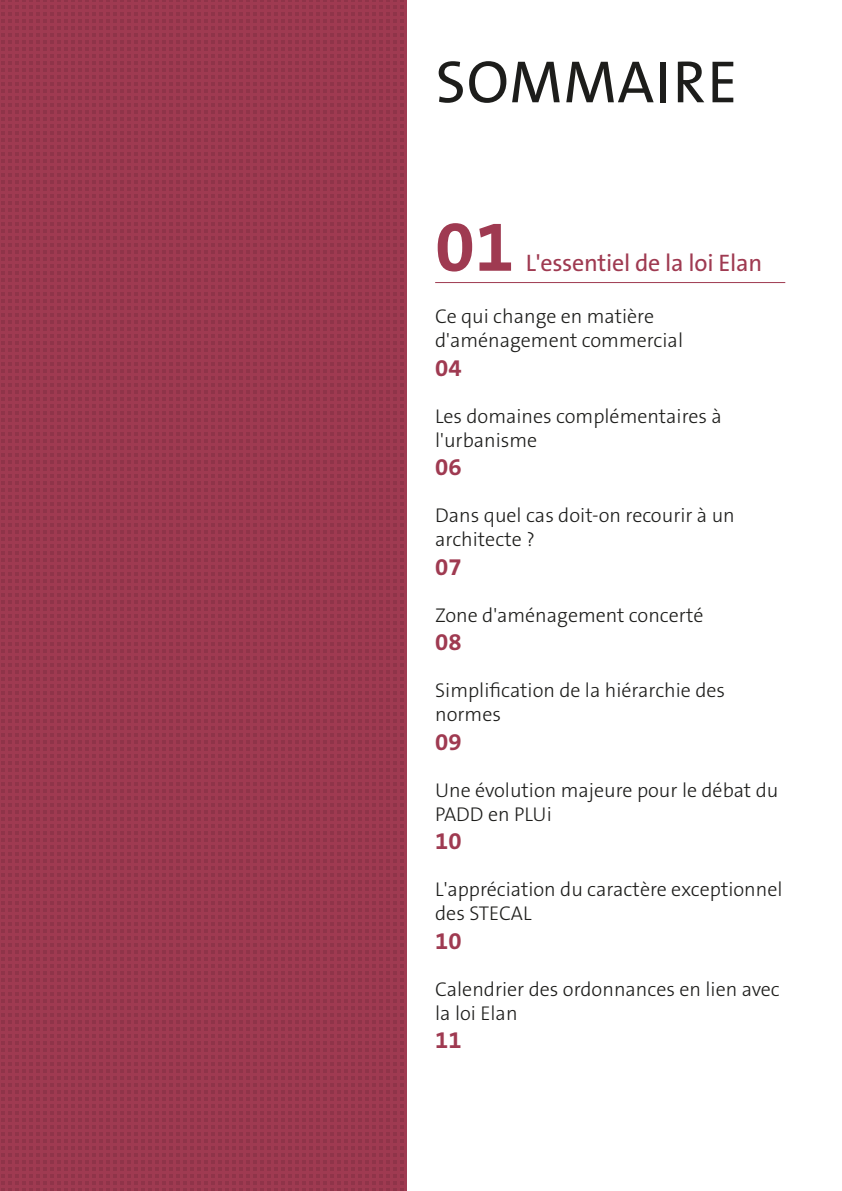
<style>
.page{position:relative;width:842px;height:1191px;background:#fff}
.page>*{position:absolute;margin:0;border:0;box-sizing:border-box;transform-origin:0 0}
.Numéro_partie_sommai{font:700 72px "The Sans B W7";color:#9f3a51}
.Titre_Intro_Sommaire{font:60px "The Sans B W5 Plain";letter-spacing:.015em;color:#1d1d1b}
.Titre_1_sommaire{font:24px "The Sans B W5 Plain";letter-spacing:-.01em;color:#9f3a51}
.Numéro_page_sommaire{font:700 24px "The Sans B W7";color:#9f3a51}
.Texte_sommaire{font:300 20px/24px "The Sans B W3";color:#1d1d1b}
</style>
<div class="page">
<hr style="left:435px;top:282px;width:350px;height:1px;background:#9f3a51">
<div style="left:0;top:0;width:407px;height:1191px;background:linear-gradient(to right,#9a384e,#9a384e)"></div>
<p class="Titre_Intro_Sommaire" style="left:436px;top:43px;width:303px">SOMMAIRE</p>
<p class="Numéro_partie_sommai" style="left:435px;top:200px;width:81px">01</p>
<p class="Titre_1_sommaire" style="left:526px;top:247px;width:238px">L'essentiel de la loi Elan</p>
<p class="Texte_sommaire" style="left:435px;top:304px;width:249px">Ce qui change en matière d'aménagement commercial</p>
<p class="Numéro_page_sommaire" style="left:435px;top:352px;width:28px">04</p>
<p class="Texte_sommaire" style="left:435px;top:404px;width:288px">Les domaines complémentaires à l'urbanisme</p>
<p class="Numéro_page_sommaire" style="left:435px;top:452px;width:28px">06</p>
<p class="Texte_sommaire" style="left:435px;top:503px;width:301px">Dans quel cas doit-on recourir à un architecte ?</p>
<p class="Numéro_page_sommaire" style="left:435px;top:551px;width:28px">07</p>
<p class="Texte_sommaire" style="left:435px;top:603px;width:270px">Zone d'aménagement concerté</p>
<p class="Numéro_page_sommaire" style="left:435px;top:627px;width:28px">08</p>
<p class="Texte_sommaire" style="left:435px;top:678px;width:291px">Simplification de la hiérarchie des normes</p>
<p class="Numéro_page_sommaire" style="left:435px;top:726px;width:28px">09</p>
<p class="Texte_sommaire" style="left:435px;top:778px;width:345px">Une évolution majeure pour le débat du<br>PADD en PLUi</p>
<p class="Numéro_page_sommaire" style="left:435px;top:826px;width:28px">10</p>
<p class="Texte_sommaire" style="left:435px;top:877px;width:349px">L'appréciation du caractère exceptionnel des STECAL</p>
<p class="Numéro_page_sommaire" style="left:435px;top:925px;width:28px">10</p>
<p class="Texte_sommaire" style="left:435px;top:977px;width:346px">Calendrier des ordonnances en lien avec la loi Elan</p>
<p class="Numéro_page_sommaire" style="left:435px;top:1025px;width:28px">11</p>
</div>
